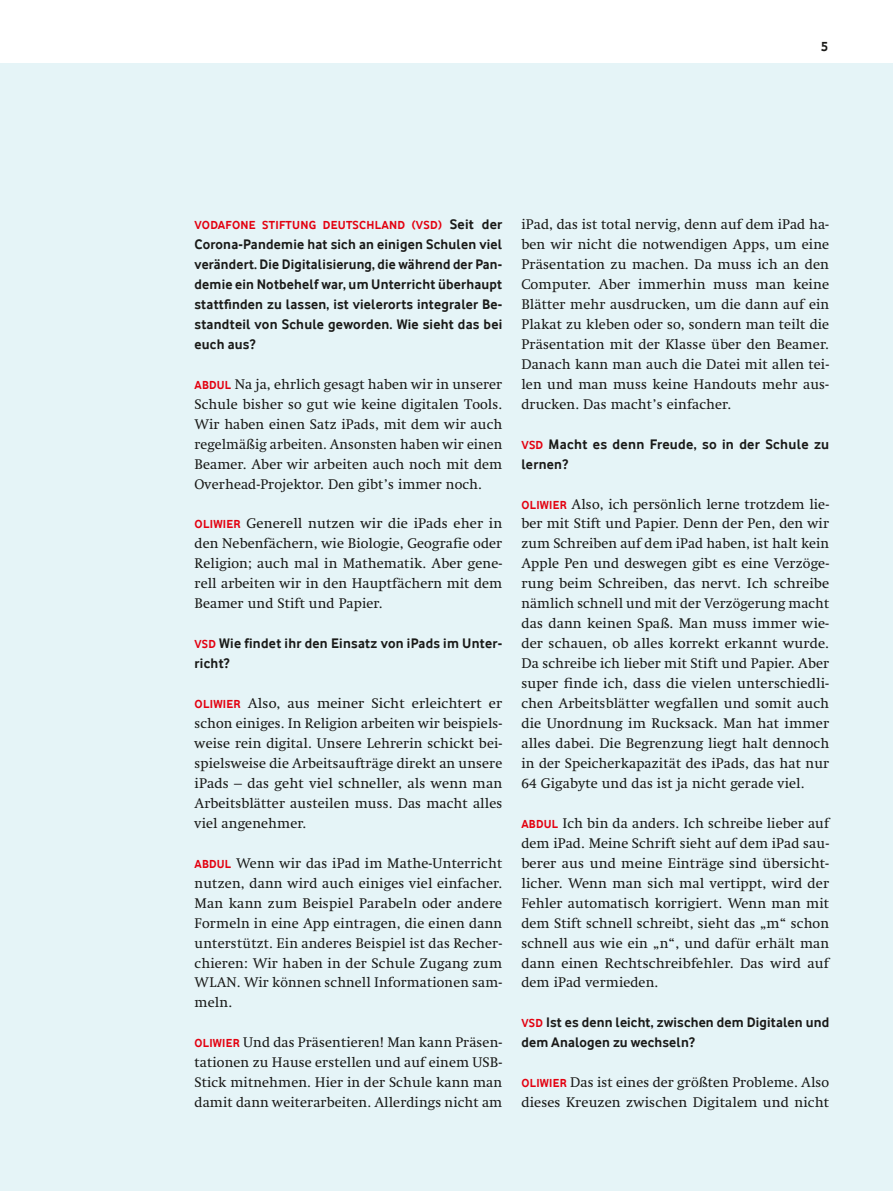
<style>
.page{position:relative;width:893px;height:1191px;background:#fff}
.page>*{position:absolute;margin:0;border:0;box-sizing:border-box;transform-origin:0 0}
.t1{font:14.25px/20px "Swift LT Pro";letter-spacing:.005em;color:#1a1a18;text-align:justify}
.t2{font:700 14.25px/20px "Vodafone Rg";letter-spacing:.015em;color:#1a1a18}
.t3{font:700 13.5px "Vodafone Rg";color:#1a1a18}
.t4{font:700 12px "Vodafone Rg";letter-spacing:.02em;color:#e3000f}
.s1{font-size:14.25px;color:#1a1a18}
.s2{font-family:"Vodafone Rg";font-weight:700;font-size:12px;color:#e3000f}
.s3{font-size:12px;color:#e3000f}
</style>
<div class="page">
<div style="left:0;top:64px;width:893px;height:1127px;background:#e5f4f7"></div>
<p class="t3" style="left:821px;top:39px;width:8px">5</p>
<p class="t4" style="left:195px;top:218px;width:309px">VODAFONE STIFTUNG DEUTSCHLAND (VSD) <span class="s1">Seit der</span></p>
<p class="t2" style="left:195px;top:234px;width:309px;text-align:justify">Corona-Pandemie hat sich an einigen Schulen viel verändert. Die Digitalisierung, die während der Pan&shy;demie ein Notbehelf war, um Unterricht überhaupt stattfinden zu lassen, ist vielerorts integraler Be&shy;standteil von Schule geworden. Wie sieht das bei euch aus?</p>
<p class="t1" style="left:195px;top:374px;width:309px"><span class="s2">ABDUL</span> Na ja, ehrlich gesagt haben wir in unserer Schule bisher so gut wie keine digitalen Tools.<br>Wir haben einen Satz iPads, mit dem wir auch regelmäßig arbeiten. Ansonsten haben wir einen Beamer. Aber wir arbeiten auch noch mit dem Overhead-Projektor. Den gibt’s immer noch.</p>
<p class="t1" style="left:195px;top:513px;width:309px"><span class="s2">OLIWIER</span> Generell nutzen wir die iPads eher in den Nebenfächern, wie Biologie, Geografie oder Religion; auch mal in Mathematik. Aber gene&shy;rell arbeiten wir in den Hauptfächern mit dem Beamer und Stift und Papier.</p>
<p class="t2" style="left:195px;top:633px;width:309px"><span class="s3">VSD</span> Wie findet ihr den Einsatz von iPads im Unter&shy;richt?</p>
<p class="t1" style="left:195px;top:693px;width:309px"><span class="s2">OLIWIER</span> Also, aus meiner Sicht erleichtert er schon einiges. In Religion arbeiten wir beispiels&shy;weise rein digital. Unsere Lehrerin schickt bei&shy;spielsweise die Arbeitsaufträge direkt an unsere iPads – das geht viel schneller, als wenn man Arbeitsblätter austeilen muss. Das macht alles viel angenehmer.</p>
<p class="t1" style="left:195px;top:853px;width:309px"><span class="s2">ABDUL</span> Wenn wir das iPad im Mathe-Unterricht nutzen, dann wird auch einiges viel einfacher.<br>Man kann zum Beispiel Parabeln oder andere Formeln in eine App eintragen, die einen dann unterstützt. Ein anderes Beispiel ist das Recher&shy;chieren: Wir haben in der Schule Zugang zum WLAN. Wir können schnell Informationen sam&shy;meln.</p>
<p class="t1" style="left:195px;top:1032px;width:309px"><span class="s2">OLIWIER</span> Und das Präsentieren! Man kann Präsen&shy;tationen zu Hause erstellen und auf einem USB-Stick mitnehmen. Hier in der Schule kann man damit dann weiterarbeiten. Allerdings nicht am</p>
<p class="t1" style="left:521px;top:214px;width:309px">iPad, das ist total nervig, denn auf dem iPad ha&shy;ben wir nicht die notwendigen Apps, um eine Präsentation zu machen. Da muss ich an den Computer. Aber immerhin muss man keine Blätter mehr ausdrucken, um die dann auf ein Plakat zu kleben oder so, sondern man teilt die Präsentation mit der Klasse über den Beamer.<br>Danach kann man auch die Datei mit allen tei&shy;len und man muss keine Handouts mehr aus&shy;drucken. Das macht’s einfacher.</p>
<p class="t2" style="left:521px;top:434px;width:309px"><span class="s3">VSD</span> Macht es denn Freude, so in der Schule zu lernen?</p>
<p class="t1" style="left:521px;top:494px;width:309px"><span class="s2">OLIWIER</span> Also, ich persönlich lerne trotzdem lie&shy;ber mit Stift und Papier. Denn der Pen, den wir zum Schreiben auf dem iPad haben, ist halt kein Apple Pen und deswegen gibt es eine Verzöge&shy;rung beim Schreiben, das nervt. Ich schreibe nämlich schnell und mit der Verzögerung macht das dann keinen Spaß. Man muss immer wie&shy;der schauen, ob alles korrekt erkannt wurde.<br>Da schreibe ich lieber mit Stift und Papier. Aber super finde ich, dass die vielen unterschiedli&shy;chen Arbeitsblätter wegfallen und somit auch die Unordnung im Rucksack. Man hat immer alles dabei. Die Begrenzung liegt halt dennoch in der Speicherkapazität des iPads, das hat nur 64 Gigabyte und das ist ja nicht gerade viel.</p>
<p class="t1" style="left:521px;top:813px;width:309px"><span class="s2">ABDUL</span> Ich bin da anders. Ich schreibe lieber auf dem iPad. Meine Schrift sieht auf dem iPad sau&shy;berer aus und meine Einträge sind übersicht&shy;licher. Wenn man sich mal vertippt, wird der Fehler automatisch korrigiert. Wenn man mit dem Stift schnell schreibt, sieht das „m“ schon schnell aus wie ein „n“, und dafür erhält man dann einen Rechtschreibfehler. Das wird auf dem iPad vermieden.</p>
<p class="t2" style="left:521px;top:1012px;width:309px"><span class="s3">VSD</span> Ist es denn leicht, zwischen dem Digitalen und dem Analogen zu wechseln?</p>
<p class="t1" style="left:521px;top:1072px;width:309px"><span class="s2">OLIWIER</span> Das ist eines der größten Probleme. Also dieses Kreuzen zwischen Digitalem und nicht</p>
</div>
